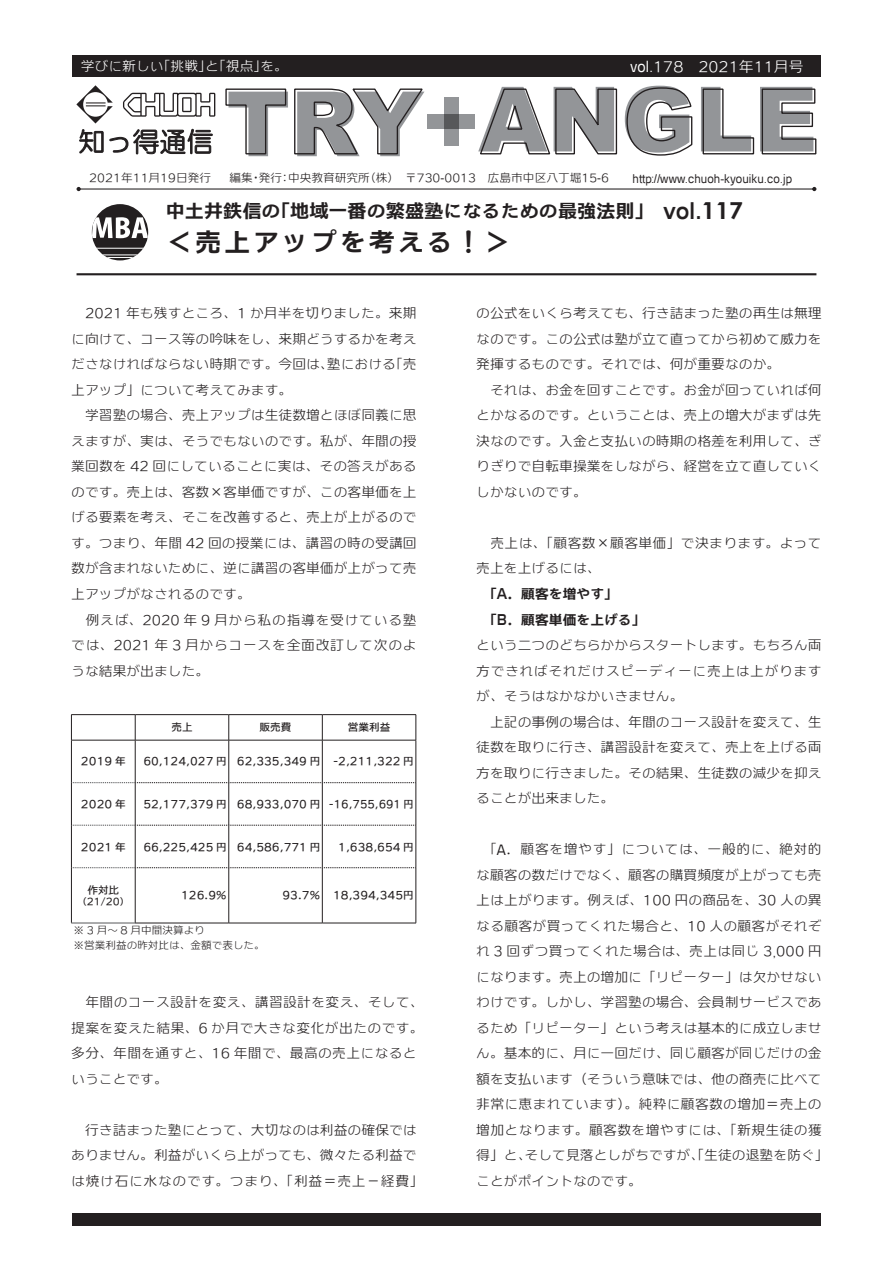
<style>
.page{position:relative;width:893px;height:1263px;background:#fff}
.page>*{position:absolute;margin:0;border:0;box-sizing:border-box;transform-origin:0 0}
.t1{font:26.55px "C4 Beogo Nexus E";letter-spacing:.1em;color:#231f20}
.t2{font:19.2px "C4 Beogo Nexus E";color:#231f20}
.t3{font:14.4px "C4 Beogo L";color:#fff}
.t4{font:13.8px/25.5px "C4 Universal View BDY EL";color:#231f20}
.t5{font:13.8px/25.5px "C4 Universal View BDY EL";letter-spacing:.025em;color:#231f20}
.t6{font:13.8px/25.5px "C4 Beogo Nexus E";color:#231f20}
.t7{font:13.8px "C4 Universal View BDY EL";color:#fff}
.t8{font:12.3px "Catriel";color:#231f20;scale:.95 1}
.t9{font:11.4px "C4 Beogo L";color:#231f20}
.t10{font:10.65px "C4 Beogo Nexus D";color:#231f20}
.t11{font:10.65px/14.9px "C4 Universal View BDY EL";color:#231f20}
.t12{font:9.6px "C4 Beogo Nexus D";color:#231f20}
.s1{font-family:"Catriel";font-size:15.6px}
.s2{font-family:"C4 Universal View BDY EL";font-size:14.85px}
.s3{font-family:"C4 Universal View BDY EL";font-size:11.7px}
.s4{font-family:"C4 Beogo L";font-size:11.7px}
.s5{font-family:"C4 Beogo L";font-size:11.4px}
.s6{font-family:"Catriel";font-weight:700;font-size:23.4px}
.s7{font-family:"Century Gothic";font-weight:700;font-size:23.4px}
.s8{font-family:"C4 Beogo L";font-size:13.35px}
.s9{font-family:"C4 Beogo L"}
.s10{font-family:"C4 Beogo L";font-size:10.35px}
.s11{font-family:"Catriel";font-weight:700;font-size:15.15px}
.s12{font-family:"Catriel";font-size:14.55px}
</style>
<div class="page">
<svg style="left:76px;top:85px;width:139px;height:70px"></svg>
<svg style="left:225px;top:86px;width:591px;height:70px"></svg>
<div style="left:427px;top:114px;width:17px;height:15px;background:#939598"></div>
<div style="left:458px;top:114px;width:17px;height:15px;background:#939598"></div>
<div style="left:444px;top:129px;width:14px;height:16px;background:#939598"></div>
<div style="left:444px;top:97px;width:14px;height:17px;background:#939598"></div>
<div style="left:444px;top:114px;width:14px;height:15px;background:#57585a"></div>
<div style="left:72px;top:1213px;width:749px;height:13px;background:#231f20"></div>
<div style="left:72px;top:55px;width:749px;height:22px;background:#231f20"></div>
<hr style="left:79px;top:188px;width:735px;height:2px;background:#231f20">
<svg style="left:77px;top:187px;width:4px;height:4px"></svg>
<svg style="left:812px;top:187px;width:4px;height:4px"></svg>
<hr style="left:77px;top:273px;width:739px;height:2px;background:#231f20">
<div style="left:92px;top:204px;width:56px;height:56px;background:#231f20;border-radius:50%"></div>
<svg style="left:92px;top:217px;width:56px;height:21px"></svg>
<hr style="left:92px;top:257px;width:56px;height:1px;background:#fff">
<hr style="left:92px;top:255px;width:56px;height:1px;background:#fff">
<hr style="left:92px;top:248px;width:56px;height:1px;background:#fff">
<hr style="left:71px;top:714px;width:64px;height:1px;background:#231f20">
<hr style="left:229px;top:714px;width:93px;height:1px;background:#231f20">
<hr style="left:322px;top:714px;width:94px;height:1px;background:#231f20">
<hr style="left:135px;top:740px;width:94px;height:1px;background:#231f20">
<hr style="left:229px;top:740px;width:93px;height:1px;background:#231f20">
<hr style="left:322px;top:740px;width:94px;height:1px;background:#231f20">
<hr style="left:71px;top:740px;width:64px;height:1px;background:#231f20">
<hr style="left:135px;top:714px;width:94px;height:1px;background:#231f20">
<svg style="left:135px;top:715px;width:1px;height:25px"></svg>
<svg style="left:416px;top:715px;width:1px;height:25px"></svg>
<hr style="left:71px;top:740px;width:1px;height:43px;background:#231f20">
<hr style="left:416px;top:740px;width:1px;height:43px;background:#231f20">
<hr style="left:71px;top:783px;width:1px;height:42px;background:#231f20">
<hr style="left:416px;top:783px;width:1px;height:42px;background:#231f20">
<svg style="left:71px;top:715px;width:1px;height:25px"></svg>
<svg style="left:229px;top:715px;width:1px;height:25px"></svg>
<svg style="left:322px;top:715px;width:1px;height:25px"></svg>
<hr style="left:135px;top:740px;width:1px;height:43px;background:#231f20">
<hr style="left:229px;top:740px;width:1px;height:42px;background:#231f20">
<hr style="left:322px;top:740px;width:1px;height:42px;background:#231f20">
<hr style="left:135px;top:783px;width:1px;height:42px;background:#231f20">
<hr style="left:229px;top:783px;width:1px;height:42px;background:#231f20">
<hr style="left:322px;top:783px;width:1px;height:42px;background:#231f20">
<hr style="left:135px;top:825px;width:1px;height:43px;background:#231f20">
<hr style="left:229px;top:825px;width:1px;height:42px;background:#231f20">
<hr style="left:322px;top:825px;width:1px;height:42px;background:#231f20">
<hr style="left:135px;top:868px;width:1px;height:55px;background:#231f20">
<hr style="left:229px;top:868px;width:1px;height:55px;background:#231f20">
<hr style="left:322px;top:868px;width:1px;height:55px;background:#231f20">
<svg style="left:72px;top:782px;width:344px;height:1px"></svg>
<svg style="left:72px;top:825px;width:344px;height:1px"></svg>
<svg style="left:72px;top:867px;width:344px;height:1px"></svg>
<hr style="left:71px;top:825px;width:1px;height:43px;background:#231f20">
<hr style="left:416px;top:825px;width:1px;height:43px;background:#231f20">
<hr style="left:71px;top:868px;width:1px;height:55px;background:#231f20">
<hr style="left:416px;top:868px;width:1px;height:55px;background:#231f20">
<hr style="left:135px;top:923px;width:94px;height:1px;background:#231f20">
<hr style="left:229px;top:923px;width:93px;height:1px;background:#231f20">
<hr style="left:322px;top:923px;width:94px;height:1px;background:#231f20">
<hr style="left:71px;top:923px;width:64px;height:1px;background:#57585a">
<p class="t7" style="left:81px;top:59px;width:209px">学びに新しい「挑戦」と「視点」を。</p>
<p class="t3" style="left:630px;top:59px;width:175px"><span class="s1">vol.</span>178 2021<span class="s2">年</span>11<span class="s2">月号</span></p>
<p class="t9" style="left:89px;top:172px;width:123px">2021<span class="s3">年</span>11<span class="s3">月</span>19<span class="s3">日発行</span></p>
<p class="t8" style="left:230px;top:171px;width:594px"><span class="s3">編集・発行：中央教育研究所（株）　</span><span class="s4">〒</span><span class="s5">730</span>-<span class="s5">0013</span><span class="s3">　広島市中区八丁堀</span><span class="s5">15</span>-<span class="s5">6</span><span class="s3">　　</span>http://www.chuoh-kyouiku.co.jp</p>
<h2 class="t2" style="left:166px;top:201px;width:579px">中土井鉄信の「地域一番の繁盛塾になるための最強法則」 <span class="s6">vol.</span><span class="s7">117</span></h2>
<h1 class="t1" style="left:166px;top:229px;width:347px">＜売上アップを考える！＞</h1>
<p class="t4" style="left:71px;top:300px;width:347px;text-indent:14px"><span class="s8">2021</span> 年も残すところ、<span class="s8">1</span> か月半を切りました。来期に向けて、コース等の吟味をし、来期どうするかを考えださなければならない時期です。今回は、塾における「売上アップ」について考えてみます。<br>　学習塾の場合、売上アップは生徒数増とほぼ同義に思えますが、実は、そうでもないのです。私が、年間の授業回数を <span class="s8">42</span> 回にしていることに実は、その答えがあるのです。売上は、客数<span class="s9">×</span>客単価ですが、この客単価を上げる要素を考え、そこを改善すると、売上が上がるのです。つまり、年間 <span class="s8">42</span> 回の授業には、講習の時の受講回数が含まれないために、逆に講習の客単価が上がって売上アップがなされるのです。<br>　例えば、<span class="s8">2020</span> 年 <span class="s8">9</span> 月から私の指導を受けている塾では、<span class="s8">2021</span> 年 <span class="s8">3</span> 月からコースを全面改訂して次のような結果が出ました。</p>
<p class="t10" style="left:171px;top:722px;width:23px">売上</p>
<p class="t10" style="left:260px;top:722px;width:33px">販売費</p>
<p class="t10" style="left:348px;top:722px;width:44px">営業利益</p>
<p class="t10" style="left:81px;top:756px;width:46px">2019 年</p>
<p class="t10" style="left:143px;top:756px;width:272px">60,124,027 円 62,335,349 円 -2,211,322 円</p>
<p class="t10" style="left:81px;top:799px;width:46px">2020 年</p>
<p class="t10" style="left:143px;top:799px;width:272px">52,177,379 円 68,933,070 円 -16,755,691 円</p>
<p class="t10" style="left:81px;top:841px;width:46px">2021 年</p>
<p class="t10" style="left:143px;top:841px;width:178px">66,225,425 円 64,586,771 円</p>
<p class="t10" style="left:338px;top:841px;width:77px">1,638,654 円</p>
<p class="t10" style="left:87px;top:884px;width:33px">作対比</p>
<p class="t12" style="left:77px;top:897px;width:54px">（21/20）</p>
<p class="t10" style="left:181px;top:890px;width:47px">126.9％</p>
<p class="t10" style="left:282px;top:890px;width:133px">93.7％ 18,394,345円</p>
<p class="t11" style="left:74px;top:923px;width:193px"><span class="s9">※</span> <span class="s10">3</span> 月～ <span class="s10">8</span> 月中間決算より<br><span class="s9">※</span>営業利益の昨対比は、金額で表した。</p>
<p class="t5" style="left:71px;top:989px;width:354px">　年間のコース設計を変え、講習設計を変え、そして、提案を変えた結果、<span class="s8">6</span> か月で大きな変化が出たのです。多分、年間を通すと、<span class="s8">16</span> 年間で、最高の売上になるということです。</p>
<p class="t4" style="left:71px;top:1117px;width:354px">　行き詰まった塾にとって、大切なのは利益の確保ではありません。利益がいくら上がっても、微々たる利益では焼け石に水なのです。つまり、「利益<span class="s9">＝</span>売上<span class="s9">－</span>経費」</p>
<p class="t4" style="left:476px;top:300px;width:347px">の公式をいくら考えても、行き詰まった塾の再生は無理なのです。この公式は塾が立て直ってから初めて威力を発揮するものです。それでは、何が重要なのか。<br>　それは、お金を回すことです。お金が回っていれば何とかなるのです。ということは、売上の増大がまずは先決なのです。入金と支払いの時期の格差を利用して、ぎりぎりで自転車操業をしながら、経営を立て直していくしかないのです。</p>
<p class="t5" style="left:476px;top:530px;width:347px">　売上は、「顧客数<span class="s9">×</span>顧客単価」で決まります。よって売上を上げるには、</p>
<p class="t6" style="left:476px;top:581px;width:171px;text-indent:7px">「<span class="s11">A</span>．顧客を増やす」　<br>　「<span class="s11">B</span>．顧客単価を上げる」</p>
<p class="t4" style="left:476px;top:632px;width:347px">という二つのどちらかからスタートします。もちろん両方できればそれだけスピーディーに売上は上がりますが、そうはなかなかいきません。<br>　上記の事例の場合は、年間のコース設計を変えて、生徒数を取りに行き、講習設計を変えて、売上を上げる両方を取りに行きました。その結果、生徒数の減少を抑えることが出来ました。</p>
<p class="t4" style="left:476px;top:836px;width:354px">　「<span class="s12">A</span>．顧客を増やす」については、一般的に、絶対的な顧客の数だけでなく、顧客の購買頻度が上がっても売上は上がります。例えば、<span class="s8">100</span> 円の商品を、<span class="s8">30</span> 人の異なる顧客が買ってくれた場合と、<span class="s8">10</span> 人の顧客がそれぞれ <span class="s8">3</span> 回ずつ買ってくれた場合は、売上は同じ <span class="s8">3</span><span class="s12">,</span><span class="s8">000</span> 円になります。売上の増加に「リピーター」は欠かせないわけです。しかし、学習塾の場合、会員制サービスであるため「リピーター」という考えは基本的に成立しません。基本的に、月に一回だけ、同じ顧客が同じだけの金額を支払います（そういう意味では、他の商売に比べて非常に恵まれています）。純粋に顧客数の増加<span class="s9">＝</span>売上の増加となります。顧客数を増やすには、「新規生徒の獲得」と、そして見落としがちですが、「生徒の退塾を防ぐ」ことがポイントなのです。</p>
</div>
